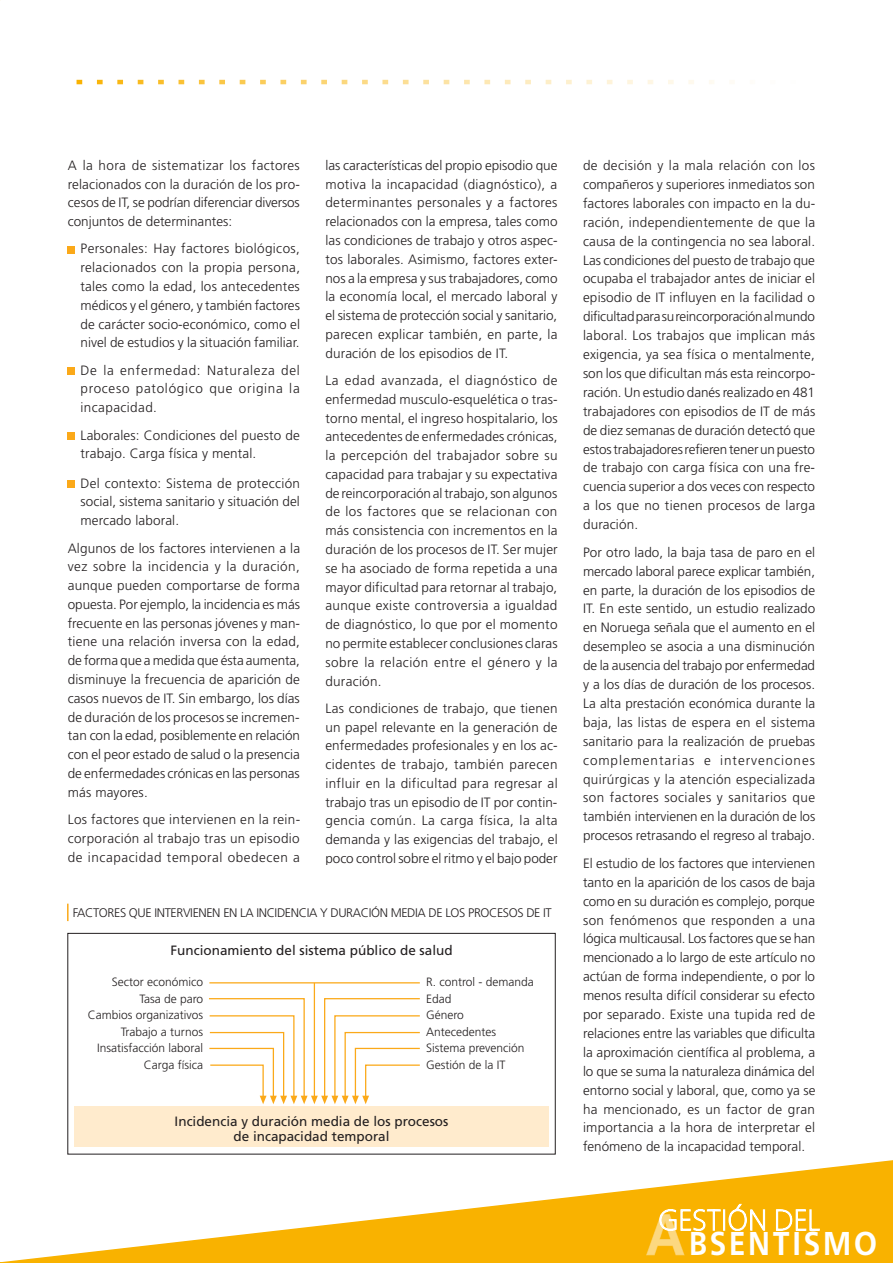
<style>
.page{position:relative;width:893px;height:1263px;background:#fff}
.page>*{position:absolute;margin:0;border:0;box-sizing:border-box;transform-origin:0 0}
.t1{font:700 33px "Frutiger Neue LT Pro";letter-spacing:.08em;color:#fff;scale:.91 1}
.t2{font:300 13.5px/18.8px "Frutiger";letter-spacing:.01em;color:#231f20;text-align:justify}
.t3{font:13.5px/15px "Frutiger";color:#231f20;text-align:center}
.t4{font:300 12.45px "Frutiger";letter-spacing:-.03em;color:#231f20}
.t5{font:300 12px/16.5px "Frutiger";color:#231f20;text-align:right}
.s1{font-size:57.75px;color:#fcd880}
</style>
<div class="page">
<svg style="left:77px;top:80px;width:637px;height:4px"></svg>
<svg style="left:0;top:1160px;width:893px;height:103px"></svg>
<svg style="left:646px;top:1208px;width:76px;height:47px;background:#f9bb21"></svg>
<svg style="left:728px;top:1202px;width:38px;height:33px"></svg>
<svg style="left:775px;top:1208px;width:46px;height:23px"></svg>
<div style="left:68px;top:367px;width:7px;height:7px;background:#fba919"></div>
<div style="left:68px;top:432px;width:7px;height:7px;background:#fba919"></div>
<div style="left:68px;top:246px;width:7px;height:7px;background:#fba919"></div>
<div style="left:68px;top:480px;width:7px;height:7px;background:#fba919"></div>
<div style="left:74px;top:1106px;width:475px;height:41px;background:#ffebcd"></div>
<div style="left:67px;top:933px;width:489px;height:221px;border:1px solid #231f20"></div>
<svg style="left:67px;top:904px;width:2px;height:17px"></svg>
<svg style="left:209px;top:982px;width:211px;height:122px"></svg>
<p class="t2" style="left:68px;top:156px;width:234px">A la hora de sistematizar los factores relacionados con la duración de los pro&shy;cesos de IT, se podrían diferenciar diversos conjuntos de determinantes:</p>
<p class="t2" style="left:81px;top:240px;width:221px">Personales: Hay factores biológicos, relacionados con la propia persona, tales como la edad, los antecedentes médicos y el género, y también factores de carácter socio-económico, como el nivel de estudios y la situación familiar.</p>
<p class="t2" style="left:81px;top:361px;width:221px">De la enfermedad: Naturaleza del proceso patológico que origina la incapacidad.</p>
<p class="t2" style="left:81px;top:426px;width:221px">Laborales: Condiciones del puesto de trabajo. Carga física y mental.</p>
<p class="t2" style="left:81px;top:474px;width:221px">Del contexto: Sistema de protección social, sistema sanitario y situación del mercado laboral.</p>
<p class="t2" style="left:68px;top:539px;width:234px">Algunos de los factores intervienen a la vez sobre la incidencia y la duración, aunque pueden comportarse de forma opuesta. Por ejemplo, la incidencia es más frecuente en las personas jóvenes y man&shy;tiene una relación inversa con la edad, de forma que a medida que ésta aumenta, disminuye la frecuencia de aparición de casos nuevos de IT. Sin embargo, los días de duración de los procesos se incremen&shy;tan con la edad, posiblemente en relación con el peor estado de salud o la presencia de enfermedades crónicas en las personas más mayores.</p>
<p class="t2" style="left:68px;top:810px;width:234px">Los factores que intervienen en la rein&shy;corporación al trabajo tras un episodio de incapacidad temporal obedecen a</p>
<p class="t2" style="left:325px;top:156px;width:234px">las características del propio episodio que motiva la incapacidad (diagnóstico), a determinantes personales y a factores relacionados con la empresa, tales como las condiciones de trabajo y otros aspec&shy;tos laborales. Asimismo, factores exter&shy;nos a la empresa y sus trabajadores, como la economía local, el mercado laboral y el sistema de protección social y sanitario, parecen explicar también, en parte, la duración de los episodios de IT.</p>
<p class="t2" style="left:325px;top:371px;width:234px">La edad avanzada, el diagnóstico de enfermedad musculo-esquelética o tras&shy;torno mental, el ingreso hospitalario, los antecedentes de enfermedades crónicas, la percepción del trabajador sobre su capacidad para trabajar y su expectativa de reincorporación al trabajo, son algunos de los factores que se relacionan con más consistencia con incrementos en la duración de los procesos de IT. Ser mujer se ha asociado de forma repetida a una mayor dificultad para retornar al trabajo, aunque existe controversia a igualdad de diagnóstico, lo que por el momento no permite establecer conclusiones claras sobre la relación entre el género y la duración.</p>
<p class="t2" style="left:325px;top:699px;width:234px">Las condiciones de trabajo, que tienen un papel relevante en la generación de enfermedades profesionales y en los ac&shy;cidentes de trabajo, también parecen influir en la dificultad para regresar al trabajo tras un episodio de IT por contin&shy;gencia común. La carga física, la alta demanda y las exigencias del trabajo, el poco control sobre el ritmo y el bajo poder</p>
<p class="t4" style="left:73px;top:905px;width:480px">FACTORES QUE INTERVIENEN EN LA INCIDENCIA Y DURACIÓN MEDIA DE LOS PROCESOS DE IT</p>
<p class="t3" style="left:171px;top:943px;width:284px">Funcionamiento del sistema público de salud</p>
<p class="t5" style="left:88px;top:974px;width:117px">Sector económico<br>Tasa de paro<br>Cambios organizativos<br>Trabajo a turnos<br>Insatisfacción laboral<br>Carga física</p>
<p class="t5" style="left:426px;top:974px;width:109px;text-align:left">R. control - demanda<br>Edad<br>Género<br>Antecedentes<br>Sistema prevención<br>Gestión de la IT</p>
<p class="t3" style="left:175px;top:1114px;width:275px">Incidencia y duración media de los procesos de incapacidad temporal</p>
<p class="t2" style="left:583px;top:156px;width:234px">de decisión y la mala relación con los compañeros y superiores inmediatos son factores laborales con impacto en la du&shy;ración, independientemente de que la causa de la contingencia no sea laboral.<br>Las condiciones del puesto de trabajo que ocupaba el trabajador antes de iniciar el episodio de IT influyen en la facilidad o dificultad para su reincorporación al mundo laboral. Los trabajos que implican más exigencia, ya sea física o mentalmente, son los que dificultan más esta reincorpo&shy;ración. Un estudio danés realizado en 481 trabajadores con episodios de IT de más de diez semanas de duración detectó que estos trabajadores refieren tener un puesto de trabajo con carga física con una fre&shy;cuencia superior a dos veces con respecto a los que no tienen procesos de larga duración.</p>
<p class="t2" style="left:583px;top:543px;width:234px">Por otro lado, la baja tasa de paro en el mercado laboral parece explicar también, en parte, la duración de los episodios de IT. En este sentido, un estudio realizado en Noruega señala que el aumento en el desempleo se asocia a una disminución de la ausencia del trabajo por enfermedad y a los días de duración de los procesos.<br>La alta prestación económica durante la baja, las listas de espera en el sistema sanitario para la realización de pruebas complementarias e intervenciones quirúrgicas y la atención especializada son factores sociales y sanitarios que también intervienen en la duración de los procesos retrasando el regreso al trabajo.</p>
<p class="t2" style="left:583px;top:854px;width:234px">El estudio de los factores que intervienen tanto en la aparición de los casos de baja como en su duración es complejo, porque son fenómenos que responden a una lógica multicausal. Los factores que se han mencionado a lo largo de este artículo no actúan de forma independiente, o por lo menos resulta difícil considerar su efecto por separado. Existe una tupida red de relaciones entre las variables que dificulta la aproximación científica al problema, a lo que se suma la naturaleza dinámica del entorno social y laboral, que, como ya se ha mencionado, es un factor de gran importancia a la hora de interpretar el fenómeno de la incapacidad temporal.</p>
<h1 class="t1" style="left:646px;top:1224px;width:255px"><span class="s1">A</span>BSENTISMO</h1>
</div>
